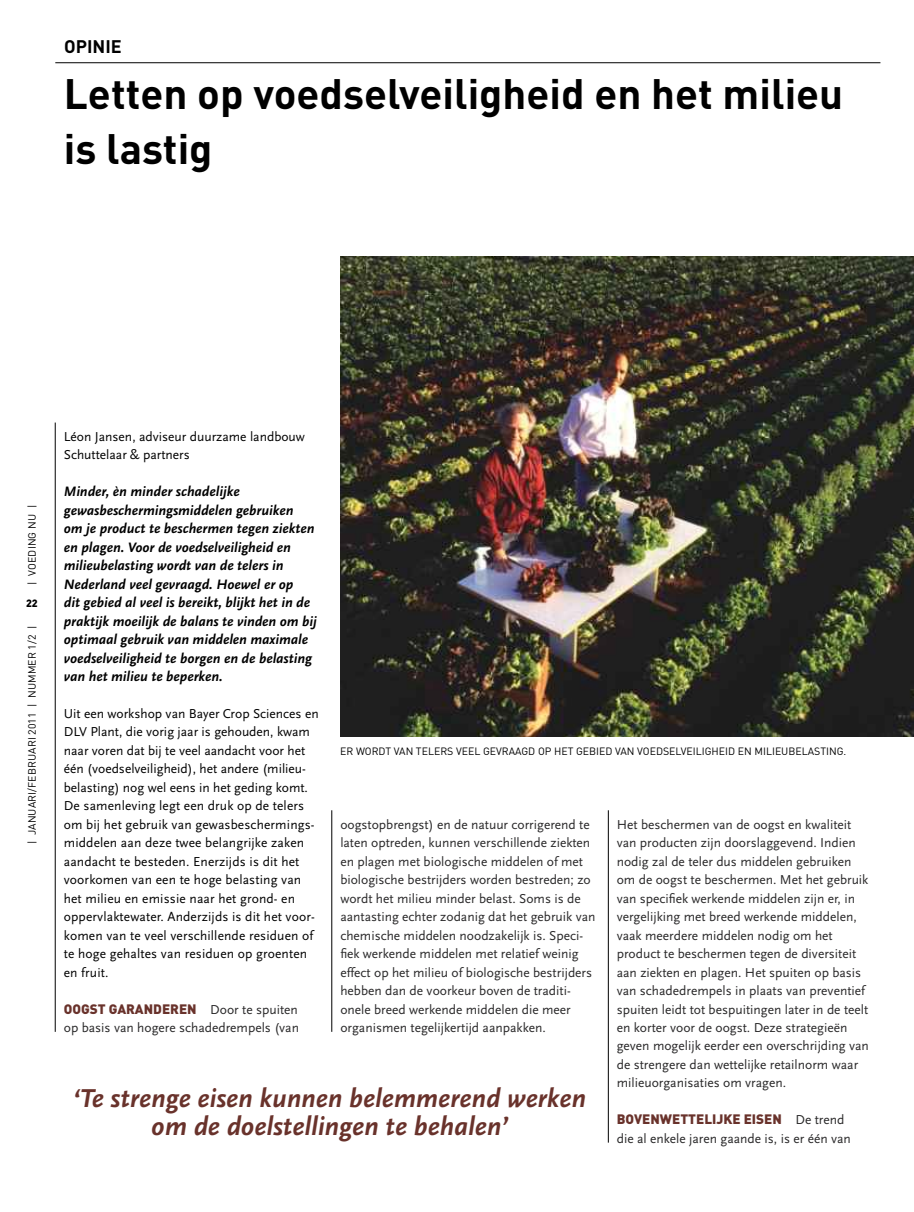
<style>
.page{position:relative;width:914px;height:1212px;background:#fff}
.page>*{position:absolute;margin:0;border:0;box-sizing:border-box;transform-origin:0 0}
.t1{font:700 42px/55.3px "DIN";color:#000}
.t2{font:italic 700 27px/27.8px "Scala Sans";color:#69322b;text-align:center}
.t3{font:700 18px "DIN";color:#000}
.t4{font:italic 700 14.25px/18.5px "Scala Sans";color:#000}
.t5{font:13.5px/18.5px "Scala Sans";color:#292829}
.t6{font:13.5px/18.5px "Scala Sans";letter-spacing:.01em;color:#000}
.t7{font:900 13.5px "DIN";color:#69322b}
.t8{font:10.5px "DIN";color:#000}
.t9{font:900 10.5px "DIN";color:#000}
.s1{font-family:"Scala Sans";font-weight:400;color:#292829}
</style>
<div class="page">
<hr style="left:55px;top:62px;width:825px;height:1px;background:#000">
<img style="left:340px;top:256px;width:574px;height:480px">
<hr style="left:608px;top:810px;width:1px;height:332px;background:#000">
<hr style="left:331px;top:810px;width:1px;height:221px;background:#000">
<hr style="left:55px;top:422px;width:1px;height:609px;background:#000">
<h3 class="t3" style="left:64px;top:35px;width:59px">Opinie</h3>
<h1 class="t1" style="left:64px;top:64px;width:781px">Letten op voedselveiligheid en het milieu is lastig</h1>
<p class="t8" style="left:25px;top:584px;width:81px;rotate:-90deg">| VOEDING NU |</p>
<p class="t9" style="left:26px;top:596px;width:13px">22</p>
<p class="t8" style="left:25px;top:843px;width:220px;rotate:-90deg">| JANUARI/FEBRUARI 2011 | NUMMER 1/2 |</p>
<p class="t6" style="left:64px;top:427px;width:243px">Léon Jansen, adviseur duurzame landbouw<br>Schuttelaar &amp; partners</p>
<p class="t4" style="left:64px;top:483px;width:255px">Minder, èn minder schadelijke gewasbeschermingsmiddelen gebruiken<br>om je product te beschermen tegen ziekten en plagen. Voor de voedselveiligheid en milieubelasting wordt van de telers in Nederland veel gevraagd. Hoewel er op<br>dit gebied al veel is bereikt, blijkt het in de praktijk moeilijk de balans te vinden om bij optimaal gebruik van middelen maximale voedselveiligheid te borgen en de belasting van het milieu te beperken.</p>
<p class="t6" style="left:64px;top:704px;width:256px">Uit een workshop van Bayer Crop Sciences en DLV Plant, die vorig jaar is gehouden, kwam naar voren dat bij te veel aandacht voor het één (voedselveiligheid), het andere (milieu&shy;belasting) nog wel eens in het geding komt.<br>De samenleving legt een druk op de telers om bij het gebruik van gewasbeschermings&shy;middelen aan deze twee belangrijke zaken aandacht te besteden. Enerzijds is dit het voorkomen van een te hoge belasting van het milieu en emissie naar het grond- en oppervlaktewater. Anderzijds is dit het voor&shy;komen van te veel verschillende residuen of te hoge gehaltes van residuen op groenten en fruit.</p>
<p class="t7" style="left:64px;top:999px;width:236px">OOGST GARANDEREN <span class="s1">Door te spuiten</span></p>
<p class="t5" style="left:64px;top:1018px;width:237px">op basis van hogere schadedrempels (van</p>
<p class="t8" style="left:340px;top:744px;width:508px">ER WORDT VAN TELERS VEEL GEVRAAGD OP HET GEBIED VAN VOEDSELVEILIGHEID EN MILIEUBELASTING.</p>
<p class="t5" style="left:340px;top:815px;width:257px">oogstopbrengst) en de natuur corrigerend te laten optreden, kunnen verschillende ziekten en plagen met biologische middelen of met biologische bestrijders worden bestreden; zo wordt het milieu minder belast. Soms is de aantasting echter zodanig dat het gebruik van chemische middelen noodzakelijk is. Speci&shy;fiek werkende middelen met relatief weinig effect op het milieu of biologische bestrijders hebben dan de voorkeur boven de traditi&shy;onele breed werkende middelen die meer organismen tegelijkertijd aanpakken.</p>
<p class="t5" style="left:617px;top:815px;width:254px">Het beschermen van de oogst en kwaliteit van producten zijn doorslaggevend. Indien nodig zal de teler dus middelen gebruiken om de oogst te beschermen. Met het gebruik van specifiek werkende middelen zijn er, in vergelijking met breed werkende middelen, vaak meerdere middelen nodig om het product te beschermen tegen de diversiteit aan ziekten en plagen. Het spuiten op basis van schadedrempels in plaats van preventief spuiten leidt tot bespuitingen later in de teelt en korter voor de oogst. Deze strategieën geven mogelijk eerder een overschrijding van de strengere dan wettelijke retailnorm waar milieuorganisaties om vragen.</p>
<p class="t7" style="left:617px;top:1110px;width:229px">BOVENWETTELIJKE EISEN <span class="s1">De trend</span></p>
<p class="t5" style="left:617px;top:1129px;width:236px">die al enkele jaren gaande is, is er één van</p>
<h2 class="t2" style="left:73px;top:1084px;width:514px">‘Te strenge eisen kunnen belemmerend werken om de doelstellingen te behalen’</h2>
</div>
